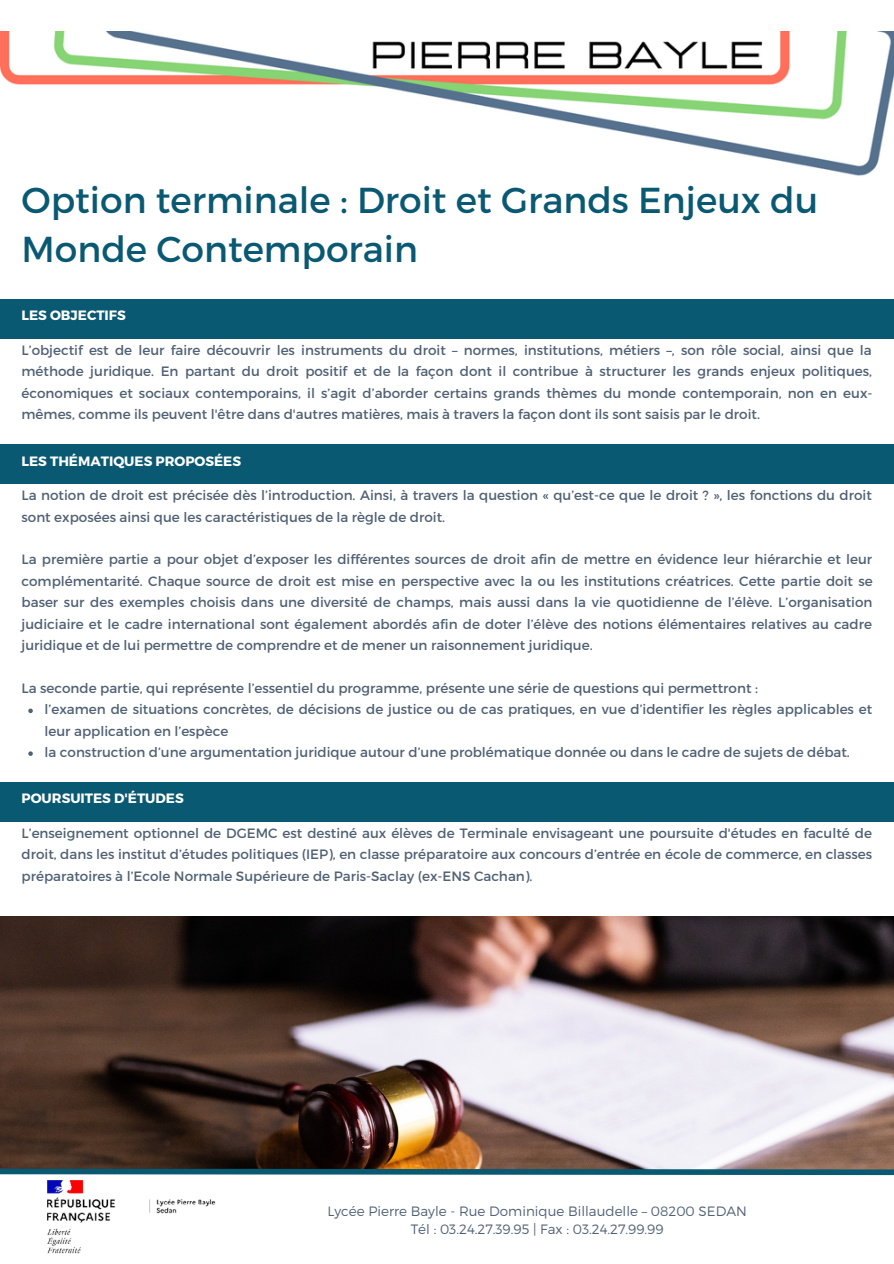
<style>
.page{position:relative;width:894px;height:1264px;background:#fff}
.page>*{position:absolute;margin:0;border:0;box-sizing:border-box;transform-origin:0 0}
.t1{font:36px/49.5px "Montserrat";color:#0a5972}
.t2{font:13.5px/21.5px "Montserrat";color:#506174;text-align:justify}
.t3{font:300 13.5px/18px "Montserrat";color:#506174;text-align:center}
.t4{font:700 13.5px "Montserrat";color:#fff}
</style>
<div class="page">
<img style="left:0;top:916px;width:893px;height:249px">
<img style="left:0;top:32px;width:893px;height:144px">
<img style="left:45px;top:1163px;width:180px;height:91px">
<svg style="left:0;top:1165px;width:893px;height:12px"></svg>
<div style="left:0;top:299px;width:893px;height:40px;background:#0a5972"></div>
<div style="left:0;top:444px;width:893px;height:40px;background:#0a5972"></div>
<svg style="left:28px;top:708px;width:5px;height:5px"></svg>
<svg style="left:28px;top:751px;width:5px;height:5px"></svg>
<div style="left:0;top:782px;width:893px;height:39px;background:#0a5972"></div>
<h1 class="t1" style="left:22px;top:173px;width:798px">Option terminale : Droit et Grands Enjeux du<br>Monde Contemporain</h1>
<p class="t4" style="left:22px;top:307px;width:106px">LES OBJECTIFS</p>
<p class="t2" style="left:22px;top:339px;width:852px">L’objectif est de leur faire découvrir les instruments du droit – normes, institutions, métiers –, son rôle social, ainsi que la méthode juridique. En partant du droit positif et de la façon dont il contribue à structurer les grands enjeux politiques, économiques et sociaux contemporains, il s’agit d’aborder certains grands thèmes du monde contemporain, non en eux&shy;mêmes, comme ils peuvent l'être dans d'autres matières, mais à travers la façon dont ils sont saisis par le droit.</p>
<p class="t4" style="left:22px;top:452px;width:221px">LES THÉMATIQUES PROPOSÉES</p>
<p class="t2" style="left:22px;top:484px;width:851px">La notion de droit est précisée dès l’introduction. Ainsi, à travers la question « qu’est-ce que le droit ? », les fonctions du droit sont exposées ainsi que les caractéristiques de la règle de droit.</p>
<p class="t2" style="left:22px;top:548px;width:852px">La première partie a pour objet d’exposer les différentes sources de droit afin de mettre en évidence leur hiérarchie et leur complémentarité. Chaque source de droit est mise en perspective avec la ou les institutions créatrices. Cette partie doit se baser sur des exemples choisis dans une diversité de champs, mais aussi dans la vie quotidienne de l’élève. L’organisation judiciaire et le cadre international sont également abordés afin de doter l’élève des notions élémentaires relatives au cadre juridique et de lui permettre de comprendre et de mener un raisonnement juridique.</p>
<p class="t2" style="left:22px;top:676px;width:737px">La seconde partie, qui représente l’essentiel du programme, présente une série de questions qui permettront :</p>
<p class="t2" style="left:44px;top:698px;width:829px;text-align:left">l’examen de situations concrètes, de décisions de justice ou de cas pratiques, en vue d’identifier les règles applicables et leur application en l’espèce<br>la construction d’une argumentation juridique autour d’une problématique donnée ou dans le cadre de sujets de débat.</p>
<p class="t4" style="left:22px;top:789px;width:164px">POURSUITES D'ÉTUDES</p>
<p class="t2" style="left:22px;top:821px;width:851px">L’enseignement optionnel de DGEMC est destiné aux élèves de Terminale envisageant une poursuite d'études en faculté de droit, dans les institut d’études politiques (IEP), en classe préparatoire aux concours d’entrée en école de commerce, en classes préparatoires à l’Ecole Normale Supérieure de Paris-Saclay (ex-ENS Cachan).</p>
<p class="t3" style="left:327px;top:1201px;width:420px">Lycée Pierre Bayle - Rue Dominique Billaudelle – 08200 SEDAN<br>Tél : 03.24.27.39.95 | Fax : 03.24.27.99.99</p>
</div>
